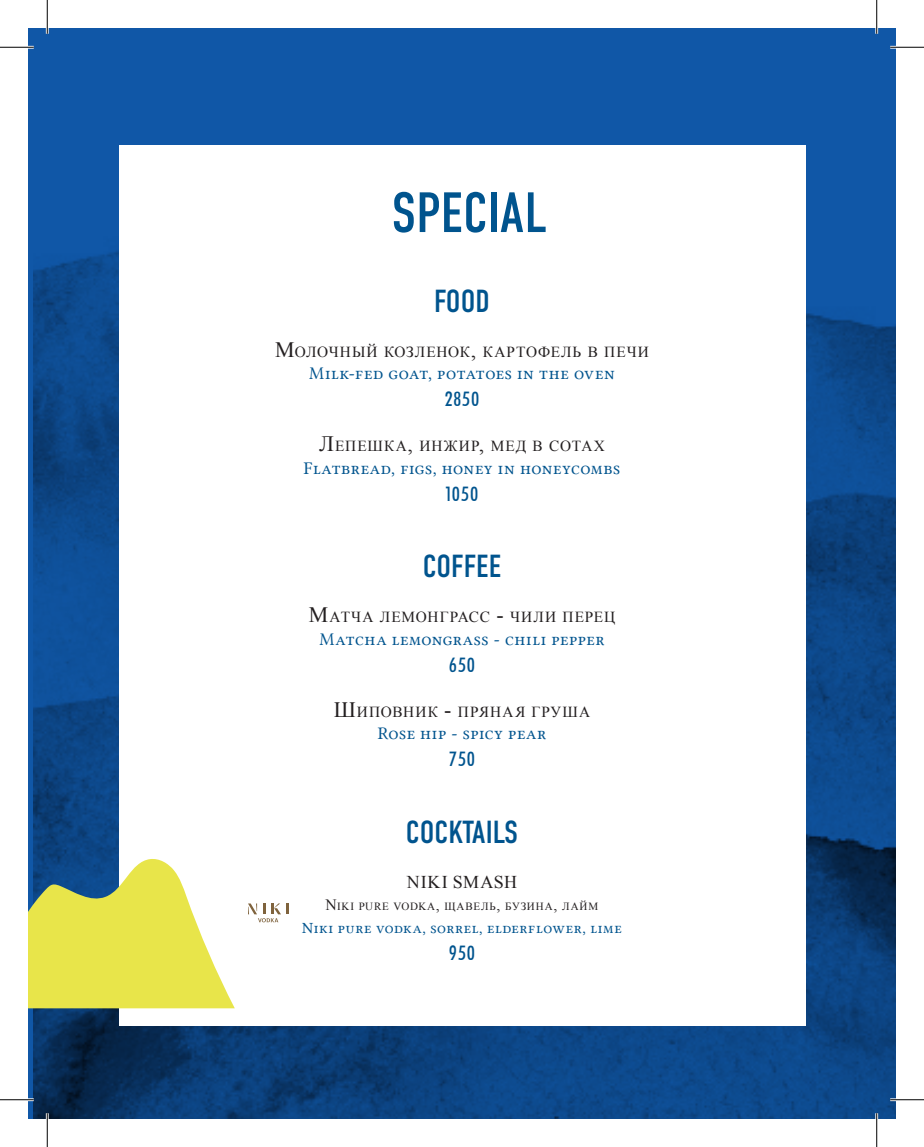
<style>
.page{position:relative;width:924px;height:1147px;background:#fff}
.page>*{position:absolute;margin:0;border:0;box-sizing:border-box;transform-origin:0 0}
.t1{font:56.7px "DIN Condensed";color:#00548e}
.t2{font:31.95px "DIN Condensed";color:#00548e}
.t3{font:21.82px "Futura Condenced";color:#00548e}
.t4{font:18px "Lin Libertine";letter-spacing:.035em;color:#00548e}
.t5{font:18px "Times New Roman";letter-spacing:.05em;color:#231f20}
.t6{font:15.75px "Lin Libertine";letter-spacing:.035em;color:#00548e}
.t7{font:15.3px "Times New Roman";letter-spacing:.07em;color:#231f20}
.t8{font:11.03px "Times New Roman";letter-spacing:.08em;color:#231f20}
.s1{font-size:21.82px}
.s2{font-size:15.75px}
</style>
<div class="page">
<img style="left:33px;top:29px;width:863px;height:1090px">
<div style="left:119px;top:145px;width:686px;height:881px;background:#fff"></div>
<svg style="left:28px;top:858px;width:207px;height:150px"></svg>
<svg style="left:248px;top:903px;width:40px;height:19px"></svg>
<hr style="left:0;top:46px;width:34px;height:3px;background:#fff">
<hr style="left:890px;top:46px;width:34px;height:3px;background:#fff">
<hr style="left:0;top:1098px;width:34px;height:3px;background:#fff">
<hr style="left:890px;top:1098px;width:34px;height:3px;background:#fff">
<hr style="left:46px;top:0;width:3px;height:34px;background:#fff">
<hr style="left:46px;top:1113px;width:3px;height:34px;background:#fff">
<hr style="left:875px;top:0;width:3px;height:34px;background:#fff">
<hr style="left:875px;top:1113px;width:3px;height:34px;background:#fff">
<hr style="left:0;top:47px;width:34px;height:1px;background:#000">
<hr style="left:890px;top:47px;width:34px;height:1px;background:#000">
<hr style="left:0;top:1099px;width:34px;height:1px;background:#000">
<hr style="left:890px;top:1099px;width:34px;height:1px;background:#000">
<hr style="left:47px;top:0;width:1px;height:34px;background:#000">
<hr style="left:47px;top:1113px;width:1px;height:34px;background:#000">
<hr style="left:876px;top:0;width:1px;height:34px;background:#000">
<hr style="left:876px;top:1113px;width:1px;height:34px;background:#000">
<p class="t1" style="left:391px;top:181px;width:158px">SPECIAL</p>
<p class="t2" style="left:434px;top:283px;width:57px">FOOD</p>
<p class="t7" style="left:275px;top:341px;width:375px"><span class="s1">М</span>ОЛОЧНЫЙ КОЗЛЕНОК<span class="s1">,</span> КАРТОФЕЛЬ В ПЕЧИ</p>
<p class="t4" style="left:309px;top:363px;width:307px">Milk-fed goat, potatoes in the oven</p>
<p class="t3" style="left:444px;top:389px;width:37px">2850</p>
<p class="t7" style="left:319px;top:436px;width:287px"><span class="s1">Л</span>ЕПЕШКА<span class="s1">,</span> ИНЖИР<span class="s1">,</span> МЕД В СОТАХ</p>
<p class="t4" style="left:304px;top:457px;width:318px">Flatbread, figs, honey in honeycombs</p>
<p class="t3" style="left:445px;top:484px;width:35px">1050</p>
<p class="t2" style="left:423px;top:548px;width:80px">COFFEE</p>
<p class="t7" style="left:309px;top:607px;width:308px"><span class="s1">М</span>АТЧА ЛЕМОНГРАСС <span class="s1">-</span> ЧИЛИ ПЕРЕЦ</p>
<p class="t4" style="left:319px;top:628px;width:287px">Matcha lemongrass - chili pepper</p>
<p class="t3" style="left:448px;top:655px;width:29px">650</p>
<p class="t7" style="left:334px;top:701px;width:258px"><span class="s1">Ш</span>ИПОВНИК <span class="s1">-</span> ПРЯНАЯ ГРУША</p>
<p class="t4" style="left:378px;top:723px;width:170px">Rose hip - spicy pear</p>
<p class="t3" style="left:448px;top:749px;width:29px">750</p>
<p class="t2" style="left:406px;top:814px;width:114px">COCKTAILS</p>
<p class="t5" style="left:407px;top:869px;width:112px">NIKI SMASH</p>
<p class="t8" style="left:325px;top:899px;width:19px"><span class="s2">N</span>IKI</p>
<p class="t8" style="left:359px;top:899px;width:241px">PURE VODKA<span class="s2">,</span> ЩАВЕЛЬ<span class="s2">,</span> БУЗИНА<span class="s2">,</span> ЛАЙМ</p>
<p class="t6" style="left:302px;top:919px;width:321px">Niki pure vodka, sorrel, elderflower, lime</p>
<p class="t3" style="left:448px;top:943px;width:29px">950</p>
</div>
